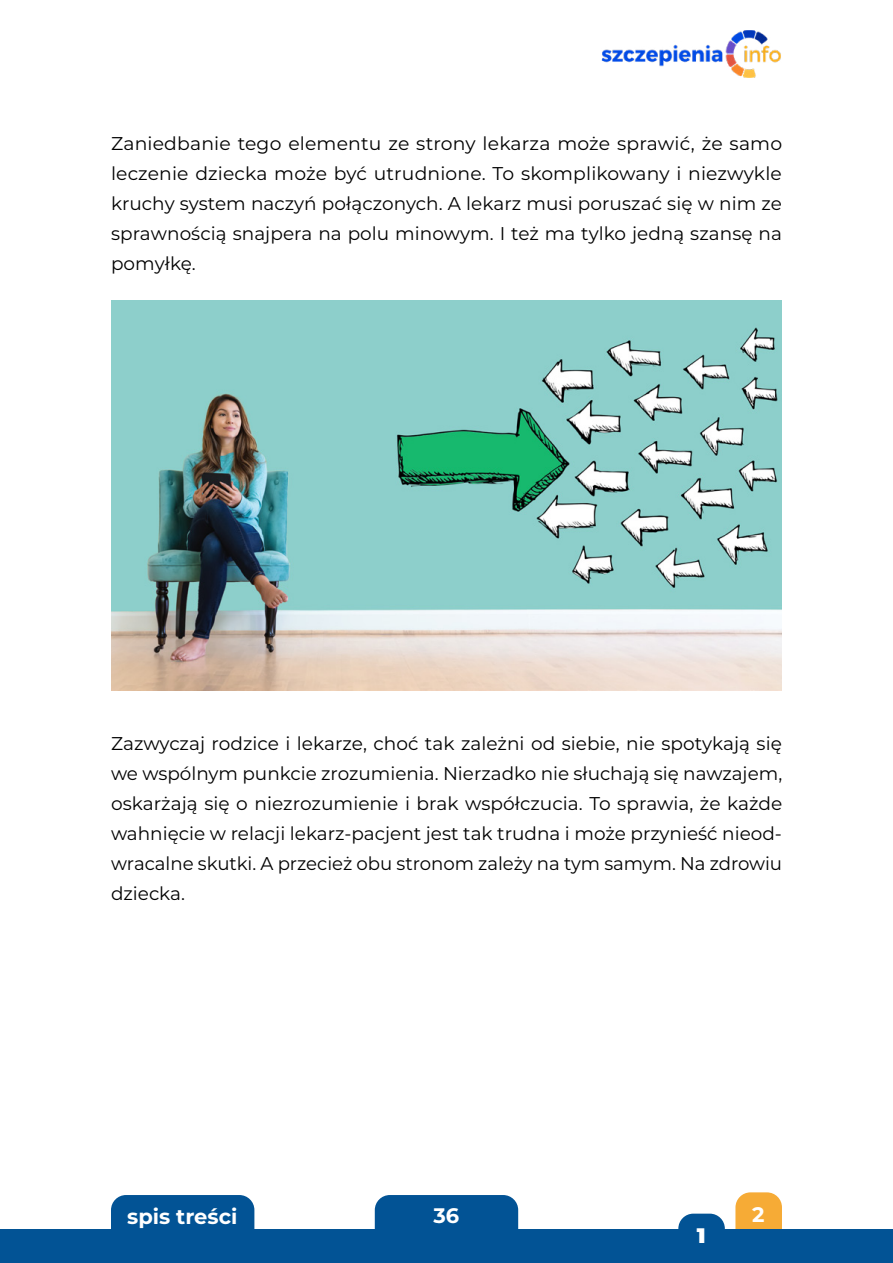
<style>
.page{position:relative;width:893px;height:1263px;background:#fff}
.page>*{position:absolute;margin:0;border:0;box-sizing:border-box;transform-origin:0 0}
.t1{font:700 21px "Montserrat";color:#fff}
.t2{font:900 21px "Montserrat";color:#fff}
.t3{font:18.45px/30px "Montserrat";color:#000;text-align:justify}
</style>
<div class="page">
<img style="left:111px;top:300px;width:671px;height:390px">
<svg style="left:735px;top:1192px;width:47px;height:38px;background:#f0ae47"></svg>
<div style="left:111px;top:1195px;width:143px;height:35px;background:#025395"></div>
<div style="left:375px;top:1195px;width:143px;height:35px;background:#025395"></div>
<div style="left:0;top:1230px;width:893px;height:33px;background:#025395"></div>
<img style="left:601px;top:31px;width:180px;height:46px">
<svg style="left:678px;top:1213px;width:47px;height:17px"></svg>
<p class="t3" style="left:111px;top:128px;width:673px">Zaniedbanie tego elementu ze strony lekarza może sprawić, że samo leczenie dziecka może być utrudnione. To skomplikowany i niezwykle kruchy system naczyń połączonych. A lekarz musi poruszać się w nim ze sprawnością snajpera na polu minowym. I też ma tylko jedną szansę na pomyłkę.</p>
<p class="t3" style="left:111px;top:728px;width:673px">Zazwyczaj rodzice i lekarze, choć tak zależni od siebie, nie spotykają się we wspólnym punkcie zrozumienia. Nierzadko nie słuchają się nawzajem, oskarżają się o niezrozumienie i brak współczucia. To sprawia, że każde wahnięcie w relacji lekarz-pacjent jest tak trudna i może przynieść nieod&shy;wracalne skutki. A przecież obu stronom zależy na tym samym. Na zdrowiu dziecka.</p>
<p class="t1" style="left:127px;top:1202px;width:112px">spis treści</p>
<p class="t1" style="left:433px;top:1200px;width:27px">36</p>
<p class="t1" style="left:752px;top:1199px;width:14px">2</p>
<p class="t2" style="left:697px;top:1220px;width:10px">1</p>
</div>
